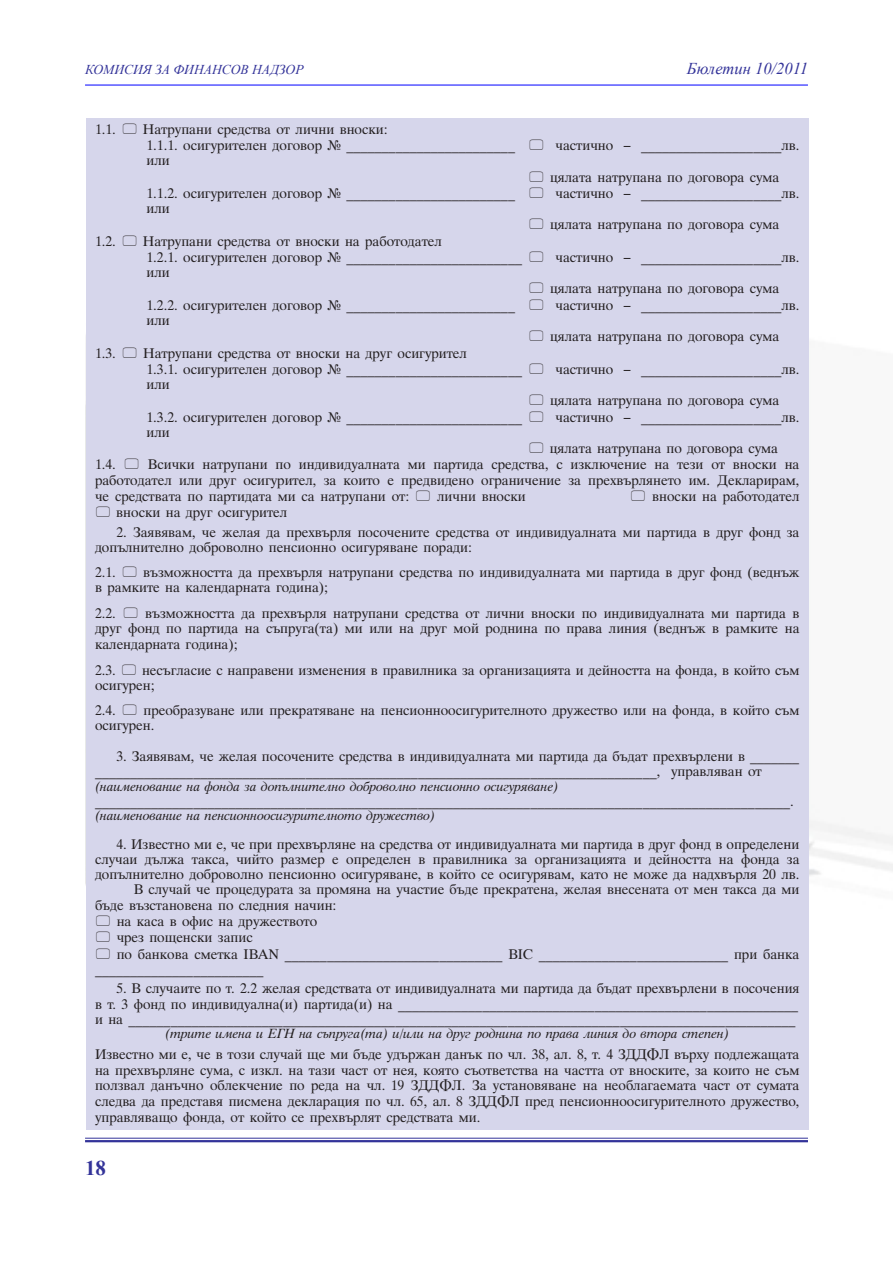
<style>
.page{position:relative;width:893px;height:1263px;background:#fff}
.page>*{position:absolute;margin:0;border:0;box-sizing:border-box;transform-origin:0 0}
.t1{font:700 21px "Times New Roman";color:#339}
.t2{font:italic 16.5px "Times New Roman";color:#339}
.t3{font:13.5px/15.1px "Timok CYR";color:#231f20}
.t4{font:italic 13.5px "Times New Roman";color:#339}
.t5{font:italic 12.9px "Timok CYR";color:#231f20}
</style>
<div class="page">
<hr style="left:85px;top:1138px;width:723px;height:1px;background:#339">
<hr style="left:85px;top:1140px;width:723px;height:2px;background:#339">
<hr style="left:85px;top:85px;width:723px;height:1px;background:#00f">
<div style="left:86px;top:118px;width:723px;height:1012px;background:#d6d6eb"></div>
<p class="t4" style="left:85px;top:60px;width:220px">КОМИСИЯ ЗА ФИНАНСОВ НАДЗОР</p>
<p class="t2" style="left:687px;top:57px;width:123px">Бюлетин 10/2011</p>
<p class="t3" style="left:95px;top:122px;width:22px">1.1.</p>
<p class="t3" style="left:143px;top:121px;width:374px;line-height:16.4px">Натрупани средства от лични вноски:<br>1.1.1. осигурителен договор № ________________________</p>
<p class="t3" style="left:147px;top:153px;width:25px">или</p>
<p class="t3" style="left:555px;top:138px;width:245px">частично – ____________________лв.</p>
<p class="t3" style="left:550px;top:169px;width:231px">цялата натрупана по договора сума</p>
<p class="t3" style="left:147px;top:186px;width:370px">1.1.2. осигурителен договор № ________________________</p>
<p class="t3" style="left:555px;top:186px;width:245px">частично – ____________________лв.</p>
<p class="t3" style="left:147px;top:201px;width:25px">или</p>
<p class="t3" style="left:550px;top:217px;width:231px">цялата натрупана по договора сума</p>
<p class="t3" style="left:95px;top:233px;width:22px">1.2.</p>
<p class="t3" style="left:143px;top:233px;width:381px;line-height:16.4px">Натрупани средства от вноски на работодател<br>1.2.1. осигурителен договор № _________________________</p>
<p class="t3" style="left:147px;top:265px;width:25px">или</p>
<p class="t3" style="left:555px;top:250px;width:245px">частично – ____________________лв.</p>
<p class="t3" style="left:550px;top:281px;width:231px">цялата натрупана по договора сума</p>
<p class="t3" style="left:147px;top:298px;width:370px">1.2.2. осигурителен договор № ________________________</p>
<p class="t3" style="left:555px;top:298px;width:245px">частично – ____________________лв.</p>
<p class="t3" style="left:147px;top:313px;width:25px">или</p>
<p class="t3" style="left:550px;top:329px;width:231px">цялата натрупана по договора сума</p>
<p class="t3" style="left:95px;top:345px;width:22px">1.3.</p>
<p class="t3" style="left:143px;top:345px;width:380px;line-height:16.4px">Натрупани средства от вноски на друг осигурител<br>1.3.1. осигурителен договор № _________________________</p>
<p class="t3" style="left:147px;top:377px;width:25px">или</p>
<p class="t3" style="left:555px;top:362px;width:245px">частично – ____________________лв.</p>
<p class="t3" style="left:550px;top:393px;width:231px">цялата натрупана по договора сума</p>
<p class="t3" style="left:147px;top:409px;width:377px">1.3.2. осигурителен договор № _________________________</p>
<p class="t3" style="left:555px;top:409px;width:245px">частично – ____________________лв.</p>
<p class="t3" style="left:147px;top:425px;width:25px">или</p>
<p class="t3" style="left:550px;top:441px;width:230px">цялата натрупана по договора сума</p>
<p class="t3" style="left:95px;top:457px;width:22px">1.4.</p>
<p class="t3" style="left:95px;top:457px;width:706px;line-height:15.8px;text-align:justify;text-indent:53px">Всички натрупани по индивидуалната ми партида средства, с изключение на тези от вноски на работодател или друг осигурител, за които е предвидено ограничение за прехвърлянето им. Декларирам, че средствата по партидата ми са натрупани от:</p>
<p class="t3" style="left:437px;top:489px;width:90px">лични вноски</p>
<p class="t3" style="left:652px;top:489px;width:149px">вноски на работодател</p>
<p class="t3" style="left:116px;top:505px;width:172px">вноски на друг осигурител</p>
<p class="t3" style="left:95px;top:525px;width:706px;text-indent:21px">2. Заявявам, че желая да прехвърля посочените средства от индивидуалната ми партида в друг фонд за допълнително доброволно пенсионно осигуряване поради:</p>
<p class="t3" style="left:95px;top:565px;width:22px">2.1.</p>
<p class="t3" style="left:95px;top:565px;width:706px;text-indent:48px">възможността да прехвърля натрупани средства по индивидуалната ми партида в друг фонд (веднъж в рамките на календарната година);</p>
<p class="t3" style="left:95px;top:606px;width:22px">2.2.</p>
<p class="t3" style="left:95px;top:605px;width:706px;line-height:15.8px;text-align:justify;text-indent:50px">възможността да прехвърля натрупани средства от лични вноски по индивидуалната ми партида в друг фонд по партида на съпруга(та) ми или на друг мой роднина по права линия (веднъж в рамките на календарната година);</p>
<p class="t3" style="left:95px;top:662px;width:22px">2.3.</p>
<p class="t3" style="left:95px;top:662px;width:706px;text-indent:47px">несъгласие с направени изменения в правилника за организацията и дейността на фонда, в който съм осигурен;</p>
<p class="t3" style="left:95px;top:703px;width:22px">2.4.</p>
<p class="t3" style="left:95px;top:703px;width:706px;text-indent:49px">преобразуване или прекратяване на пенсионноосигурителното дружество или на фонда, в който съм осигурен.</p>
<p class="t3" style="left:95px;top:749px;width:706px;text-indent:21px">3. Заявявам, че желая посочените средства в индивидуалната ми партида да бъдат прехвърлени в _______ ________________________________________________________________________________, управляван от</p>
<p class="t5" style="left:95px;top:778px;width:465px">(наименование на фонда за допълнително доброволно пенсионно осигуряване)</p>
<p class="t3" style="left:95px;top:794px;width:700px">___________________________________________________________________________________________________.</p>
<p class="t5" style="left:95px;top:808px;width:342px">(наименование на пенсионноосигурителното дружество)</p>
<p class="t3" style="left:116px;top:837px;width:684px">4. Известно ми е, че при прехвърляне на средства от индивидуалната ми партида в друг фонд в определени</p>
<p class="t3" style="left:95px;top:852px;width:706px">случаи дължа такса, чийто размер е определен в правилника за организацията и дейността на фонда за</p>
<p class="t3" style="left:95px;top:867px;width:706px">допълнително доброволно пенсионно осигуряване, в който се осигурявам, като не може да надхвърля 20 лв.</p>
<p class="t3" style="left:134px;top:882px;width:667px">В случай че процедурата за промяна на участие бъде прекратена, желая внесената от мен такса да ми</p>
<p class="t3" style="left:95px;top:897px;width:243px">бъде възстановена по следния начин:</p>
<p class="t3" style="left:117px;top:914px;width:202px">на каса в офис на дружеството</p>
<p class="t3" style="left:117px;top:930px;width:138px">чрез пощенски запис</p>
<p class="t3" style="left:117px;top:946px;width:684px">по банкова сметка IBAN _______________________________ BIC ___________________________ при банка</p>
<p class="t3" style="left:95px;top:962px;width:170px">________________________</p>
<p class="t3" style="left:95px;top:981px;width:706px;text-align:justify;text-indent:21px">5. В случаите по т. 2.2 желая средствата от индивидуалната ми партида да бъдат прехвърлени в посочения в т. 3 фонд по индивидуална(и) партида(и) на _________________________________________________________ и на _______________________________________________________________________________________________</p>
<p class="t5" style="left:165px;top:1026px;width:566px">(трите имена и ЕГН на съпруга(та) и/или на друг роднина по права линия до втора степен)</p>
<p class="t3" style="left:95px;top:1046px;width:706px;line-height:15.9px;text-align:justify">Известно ми е, че в този случай ще ми бъде удържан данък по чл. 38, ал. 8, т. 4 ЗДДФЛ върху подлежащата на прехвърляне сума, с изкл. на тази част от нея, която съответства на частта от вноските, за които не съм ползвал данъчно облекчение по реда на чл. 19 ЗДДФЛ. За установяване на необлагаемата част от сумата следва да представя писмена декларация по чл. 65, ал. 8 ЗДДФЛ пред пенсионноосигурителното дружество, управляващо фонда, от който се прехвърлят средствата ми.</p>
<h1 class="t1" style="left:85px;top:1154px;width:21px">18</h1>
</div>
